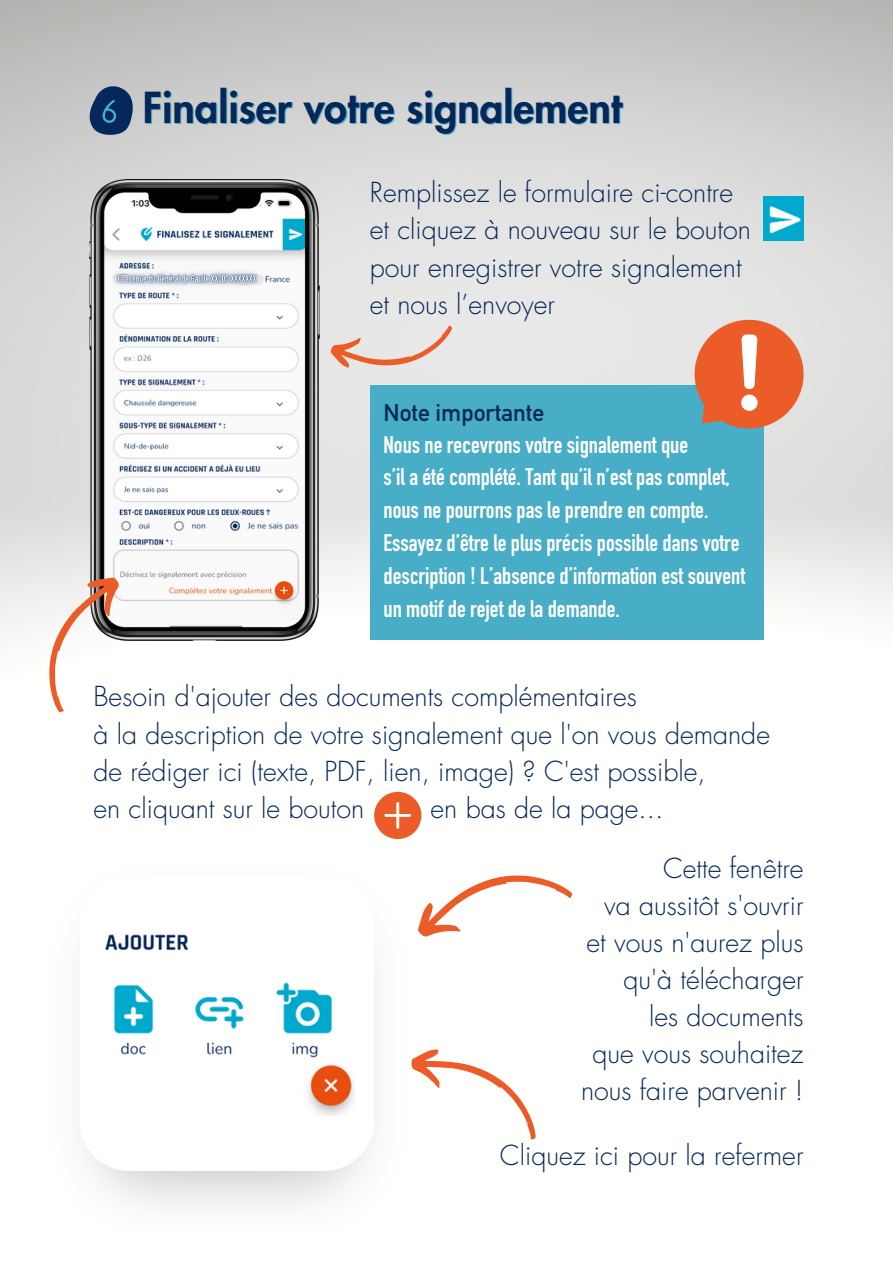
<style>
.page{position:relative;width:893px;height:1264px;background:#fff}
.page>*{position:absolute;margin:0;border:0;box-sizing:border-box;transform-origin:0 0}
.t1{font:800 41.55px "Futura Std";color:#042859}
.t2{font:300 26.85px/37px "Futura Std";color:#042859}
.t3{font:23.7px/32.7px "DIN Engschrift Std";color:#fff}
.t4{font:23.7px "DIN Mittelschrift Std";color:#042859}
</style>
<div class="page">
<img style="left:0;top:0;width:892px;height:840px">
<svg style="left:89px;top:86px;width:44px;height:49px"></svg>
<img style="left:89px;top:179px;width:230px;height:461px">
<img style="left:103px;top:261px;width:166px;height:37px">
<img style="left:763px;top:197px;width:40px;height:44px">
<svg style="left:328px;top:325px;width:128px;height:48px"></svg>
<div style="left:370px;top:385px;width:393px;height:254px;background:#48adc6"></div>
<svg style="left:693px;top:316px;width:114px;height:116px"></svg>
<div style="left:741px;top:394px;width:16px;height:17px;background:#fff;border-radius:50%"></div>
<svg style="left:374px;top:791px;width:47px;height:48px"></svg>
<svg style="left:25px;top:565px;width:104px;height:149px"></svg>
<svg style="left:418px;top:875px;width:155px;height:62px"></svg>
<svg style="left:79px;top:909px;width:295px;height:261px"></svg>
<img style="left:101px;top:917px;width:254px;height:198px">
<svg style="left:330px;top:1104px;width:29px;height:26px"></svg>
<svg style="left:153px;top:1035px;width:29px;height:26px"></svg>
<svg style="left:411px;top:1049px;width:125px;height:91px"></svg>
<h1 class="t1" style="left:143px;top:88px;width:481px">Finaliser votre signalement</h1>
<p class="t2" style="left:370px;top:175px;width:382px">Remplissez le formulaire ci-contre et cliquez à nouveau sur le bouton pour enregistrer votre signalement et nous l’envoyer</p>
<p class="t4" style="left:383px;top:404px;width:162px">Note importante</p>
<p class="t3" style="left:383px;top:431px;width:363px">Nous ne recevrons votre signalement que<br>s’il a été complété. Tant qu’il n’est pas complet, nous ne pourrons pas le prendre en compte.<br>Essayez d’être le plus précis possible dans votre description ! L’absence d’information est souvent un motif de rejet de la demande.</p>
<p class="t2" style="left:93px;top:679px;width:678px">Besoin d'ajouter des documents complémentaires<br>à la description de votre signalement que l'on vous demande de rédiger ici (texte, PDF, lien, image) ? C'est possible,<br>en cliquant sur le bouton</p>
<p class="t2" style="left:430px;top:790px;width:234px">en bas de la page...</p>
<p class="t2" style="left:581px;top:850px;width:224px;text-align:right">Cette fenêtre<br>va aussitôt s'ouvrir et vous n'aurez plus qu'à télécharger<br>les documents<br>que vous souhaitez nous faire parvenir !</p>
<p class="t2" style="left:500px;top:1137px;width:305px">Cliquez ici pour la refermer</p>
</div>
